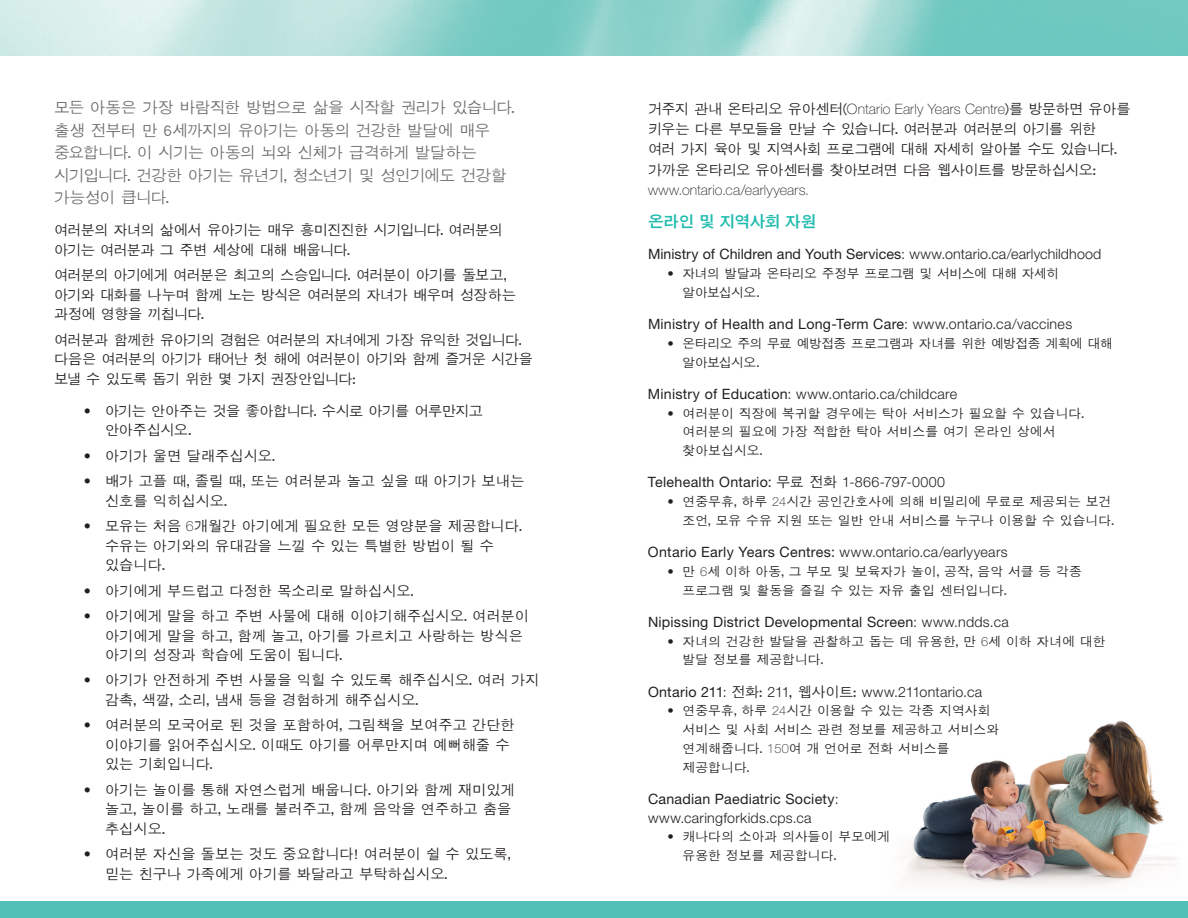
<style>
.page{position:relative;width:1188px;height:918px;background:#fff}
.page>*{position:absolute;margin:0;border:0;box-sizing:border-box;transform-origin:0 0}
.t1{font:15.75px/22.5px "DFK Gothic Std W5";letter-spacing:-.055em;color:#6c6d70}
.t2{font:15.75px "DFK Hei Bd MAC KSC H";letter-spacing:-.035em;color:#22bcaf}
.t3{font:14.25px/19.5px "DFK Gothic Std W5";color:#231f20}
.t4{font:14.25px/18.8px "Helvetica Neue LT Std";letter-spacing:.015em;color:#231f20}
.t5{font:14.25px/20.2px "DFK Gothic Std W5";letter-spacing:-.05em;color:#231f20}
.t6{font:14.25px/19.5px "DFK Gothic Std W5";letter-spacing:-.06em;color:#231f20}
.t7{font:300 14.25px "Helvetica Neue LT Std";letter-spacing:.02em;color:#231f20}
.t8{font:14.25px/19.5px "DFK Gothic Std W5";letter-spacing:-.055em;color:#231f20}
.t9{font:12.75px/18.8px "DFK Gothic Std W5";letter-spacing:.01em;color:#231f20}
.t10{font:12.75px/18.8px "DFK Gothic Std W5";letter-spacing:-.04em;color:#231f20}
.t11{font:12.75px/18.8px "DFK Gothic Std W5";letter-spacing:-.035em;color:#231f20}
.s1{font-family:"Helvetica Neue";font-weight:100}
.s2{font-weight:300}
.s3{font-weight:400}
.s4{font-family:"DFK Gothic Std W5"}
.s5{font-family:"DFK Gothic Std W5";font-weight:400}
</style>
<div class="page">
<img style="left:878px;top:720px;width:310px;height:182px">
<div style="left:0;top:902px;width:1188px;height:16px;background:#50c1b6"></div>
<p class="t1" style="left:54px;top:96px;width:462px">모든 아동은 가장 바람직한 방법으로 삶을 시작할 권리가 있습니다. 출생 전부터 만 6세까지의 유아기는 아동의 건강한 발달에 매우 중요합니다. 이 시기는 아동의 뇌와 신체가 급격하게 발달하는 시기입니다. 건강한 아기는 유년기, 청소년기 및 성인기에도 건강할 가능성이 큽니다.</p>
<p class="t6" style="left:54px;top:220px;width:450px">여러분의 자녀의 삶에서 유아기는 매우 흥미진진한 시기입니다. 여러분의 아기는 여러분과 그 주변 세상에 대해 배웁니다.</p>
<p class="t8" style="left:54px;top:265px;width:464px">여러분의 아기에게 여러분은 최고의 스승입니다. 여러분이 아기를 돌보고, 아기와 대화를 나누며 함께 노는 방식은 여러분의 자녀가 배우며 성장하는 과정에 영향을 끼칩니다.</p>
<p class="t6" style="left:54px;top:330px;width:481px">여러분과 함께한 유아기의 경험은 여러분의 자녀에게 가장 유익한 것입니다. 다음은 여러분의 아기가 태어난 첫 해에 여러분이 아기와 함께 즐거운 시간을 보낼 수 있도록 돕기 위한 몇 가지 권장안입니다:</p>
<p class="t5" style="left:105px;top:401px;width:379px;line-height:19.5px;text-indent:-21px"><span class="s1">•</span> 아기는 안아주는 것을 좋아합니다. 수시로 아기를 어루만지고 안아주십시오.</p>
<p class="t3" style="left:84px;top:446px;width:193px"><span class="s1">•</span> 아기가 울면 달래주십시오.</p>
<p class="t3" style="left:105px;top:471px;width:421px;text-indent:-21px"><span class="s1">•</span> 배가 고플 때, 졸릴 때, 또는 여러분과 놀고 싶을 때 아기가 보내는 신호를 익히십시오.</p>
<p class="t3" style="left:105px;top:516px;width:418px;text-indent:-21px"><span class="s1">•</span> 모유는 처음 <span class="s1">6</span>개월간 아기에게 필요한 모든 영양분을 제공합니다. 수유는 아기와의 유대감을 느낄 수 있는 특별한 방법이 될 수 있습니다.</p>
<p class="t3" style="left:84px;top:580px;width:331px"><span class="s1">•</span> 아기에게 부드럽고 다정한 목소리로 말하십시오.</p>
<p class="t3" style="left:105px;top:606px;width:426px;text-indent:-21px"><span class="s1">•</span> 아기에게 말을 하고 주변 사물에 대해 이야기해주십시오. 여러분이 아기에게 말을 하고, 함께 놀고, 아기를 가르치고 사랑하는 방식은 아기의 성장과 학습에 도움이 됩니다.</p>
<p class="t3" style="left:105px;top:670px;width:436px;text-indent:-21px"><span class="s1">•</span> 아기가 안전하게 주변 사물을 익힐 수 있도록 해주십시오. 여러 가지 감촉, 색깔, 소리, 냄새 등을 경험하게 해주십시오.</p>
<p class="t3" style="left:105px;top:715px;width:411px;text-indent:-21px"><span class="s1">•</span> 여러분의 모국어로 된 것을 포함하여, 그림책을 보여주고 간단한 이야기를 읽어주십시오. 이때도 아기를 어루만지며 예뻐해줄 수 있는 기회입니다.</p>
<p class="t3" style="left:105px;top:780px;width:411px;text-indent:-21px"><span class="s1">•</span> 아기는 놀이를 통해 자연스럽게 배웁니다. 아기와 함께 재미있게 놀고, 놀이를 하고, 노래를 불러주고, 함께 음악을 연주하고 춤을 추십시오.</p>
<p class="t3" style="left:105px;top:844px;width:407px;text-indent:-21px"><span class="s1">•</span> 여러분 자신을 돌보는 것도 중요합니다! 여러분이 쉴 수 있도록, 믿는 친구나 가족에게 아기를 봐달라고 부탁하십시오.</p>
<p class="t5" style="left:648px;top:98px;width:484px">거주지 관내 온타리오 유아센터(<span class="s1">Ontario Early Years Centre</span>)를 방문하면 유아를 키우는 다른 부모들을 만날 수 있습니다. 여러분과 여러분의 아기를 위한<br>여러 가지 육아 및 지역사회 프로그램에 대해 자세히 알아볼 수도 있습니다. 가까운 온타리오 유아센터를 찾아보려면 다음 웹사이트를 방문하십시오: <span class="s1">www.ontario.ca/earlyyears.</span></p>
<p class="t2" style="left:648px;top:214px;width:170px">온라인 및 지역사회 자원</p>
<p class="t4" style="left:648px;top:245px;width:455px">Ministry of Children and Youth Services<span class="s2">: www.ontario.ca/earlychildhood</span></p>
<p class="t11" style="left:682px;top:264px;width:378px;text-indent:-15px"><span class="s1">•</span> 자녀의 발달과 온타리오 주정부 프로그램 및 서비스에 대해 자세히 알아보십시오.</p>
<p class="t4" style="left:648px;top:314px;width:426px">Ministry of Health and Long-Term Care<span class="s2">: www.ontario.ca/vaccines</span></p>
<p class="t10" style="left:682px;top:334px;width:432px;text-indent:-15px"><span class="s1">•</span> 온타리오 주의 무료 예방접종 프로그램과 자녀를 위한 예방접종 계획에 대해 알아보십시오.</p>
<p class="t7" style="left:648px;top:385px;width:311px"><span class="s3">Ministry of Education</span>: www.ontario.ca/childcare</p>
<p class="t9" style="left:682px;top:403px;width:403px;text-indent:-15px"><span class="s1">•</span> 여러분이 직장에 복귀할 경우에는 탁아 서비스가 필요할 수 있습니다. 여러분의 필요에 가장 적합한 탁아 서비스를 여기 온라인 상에서 찾아보십시오.</p>
<p class="t4" style="left:648px;top:473px;width:299px">Telehealth Ontario: <span class="s4">무료 전화</span> <span class="s2">1-866-797-0000</span></p>
<p class="t9" style="left:667px;top:492px;width:448px;text-align:right"><span class="s1">•</span> 연중무휴, 하루 <span class="s1">24</span>시간 공인간호사에 의해 비밀리에 무료로 제공되는 보건 조언, 모유 수유 지원 또는 일반 안내 서비스를 누구나 이용할 수 있습니다.</p>
<p class="t4" style="left:648px;top:542px;width:361px">Ontario Early Years Centres: <span class="s2">www.ontario.ca/earlyyears</span></p>
<p class="t9" style="left:682px;top:562px;width:401px;text-indent:-15px"><span class="s1">•</span> 만 <span class="s1">6</span>세 이하 아동, 그 부모 및 보육자가 놀이, 공작, 음악 서클 등 각종 프로그램 및 활동을 즐길 수 있는 자유 출입 센터입니다.</p>
<p class="t4" style="left:648px;top:612px;width:362px">Nipissing District Developmental Screen<span class="s2">: www.ndds.ca</span></p>
<p class="t9" style="left:682px;top:631px;width:425px;text-indent:-15px"><span class="s1">•</span> 자녀의 건강한 발달을 관찰하고 돕는 데 유용한, 만 <span class="s1">6</span>세 이하 자녀에 대한 발달 정보를 제공합니다.</p>
<p class="t7" style="left:648px;top:683px;width:336px"><span class="s3">Ontario 211</span>: <span class="s5">전화:</span> 211<span class="s5">, 웹사이트:</span> www.211ontario.ca</p>
<p class="t9" style="left:682px;top:701px;width:318px;text-indent:-15px"><span class="s1">•</span> 연중무휴, 하루 <span class="s1">24</span>시간 이용할 수 있는 각종 지역사회 서비스 및 사회 서비스 관련 정보를 제공하고 서비스와 연계해줍니다. <span class="s1">150</span>여 개 언어로 전화 서비스를 제공합니다.</p>
<p class="t4" style="left:648px;top:789px;width:192px">Canadian Paediatric Society<span class="s2">: www.caringforkids.cps.ca</span></p>
<p class="t9" style="left:682px;top:827px;width:209px;text-indent:-15px"><span class="s1">•</span> 캐나다의 소아과 의사들이 부모에게 유용한 정보를 제공합니다.</p>
</div>
